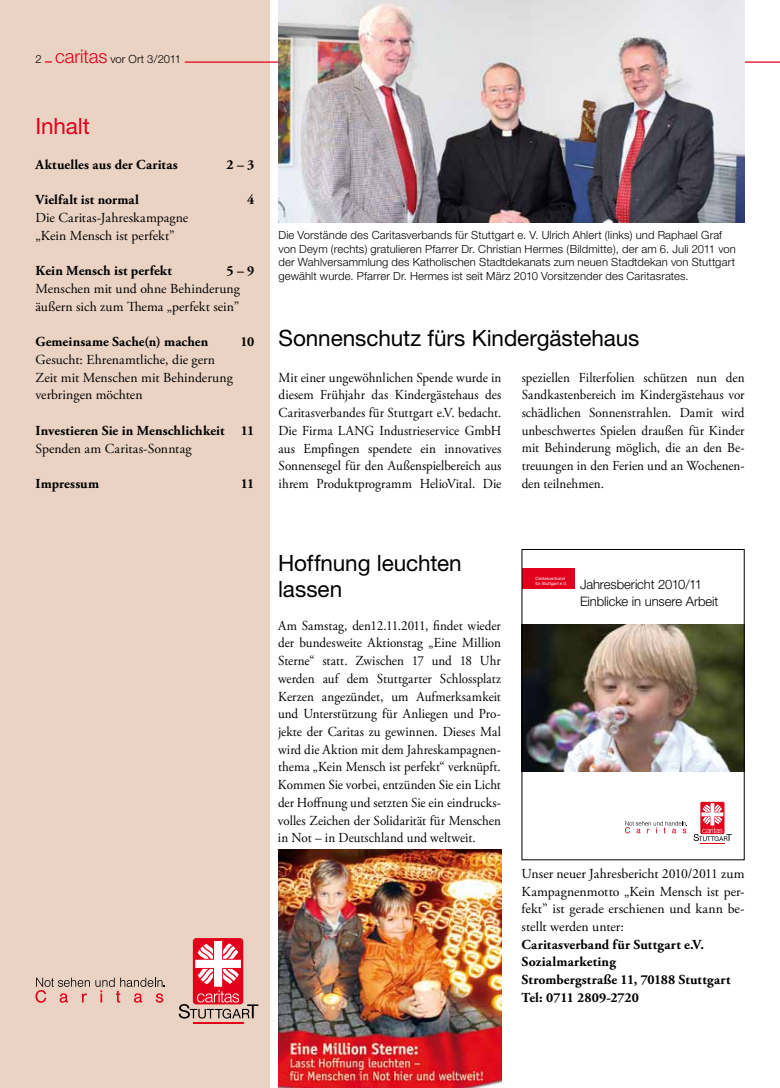
<style>
.page{position:relative;width:780px;height:1088px;background:#fff}
.page>*{position:absolute;margin:0;border:0;box-sizing:border-box;transform-origin:0 0}
.t1{font:22.5px/26.2px "Helvetica Neue";letter-spacing:-.005em;color:#000}
.t2{font:22.5px "Helvetica Neue";letter-spacing:-.005em;color:#e2001a}
.t3{font:13.75px/17.8px "Adobe Garamond Pro";color:#000;text-align:justify;scale:.95 1}
.t4{font:13.75px/17.8px "Adobe Garamond Pro";color:#000}
.t5{font:700 13.75px/17.8px "Adobe Garamond Pro";letter-spacing:.01em;color:#000}
.t6{font:300 13px/16.8px "Helvetica Neue";letter-spacing:-.01em;color:#000}
.t7{font:300 11.25px/13.5px "Helvetica Neue";letter-spacing:.01em;color:#000}
.t8{font:300 11.25px "Helvetica Neue";letter-spacing:-.01em;color:#000}
.t9{font:4.38px/5.2px "Helvetica Neue";color:#fff}
.s1{font-size:18.75px;color:#e2001a}
</style>
<div class="page">
<div style="left:0;top:0;width:269px;height:1088px;background:#ead3c3"></div>
<hr style="left:185px;top:61px;width:595px;height:2px;background:#e2001a">
<svg style="left:45px;top:61px;width:7px;height:2px"></svg>
<svg style="left:35px;top:978px;width:130px;height:25px"></svg>
<div style="left:193px;top:938px;width:50px;height:66px;background:#e2001a;border-radius:3px"></div>
<svg style="left:179px;top:941px;width:79px;height:77px"></svg>
<hr style="left:193px;top:1022px;width:50px;height:2px;background:#e2001a">
<img style="left:278px;top:0;width:466px;height:222px">
<img style="left:278px;top:850px;width:223px;height:238px">
<svg style="left:625px;top:821px;width:62px;height:12px"></svg>
<div style="left:700px;top:802px;width:24px;height:32px;background:#e2001a;border-radius:2px"></div>
<svg style="left:693px;top:803px;width:38px;height:41px"></svg>
<div style="left:522px;top:568px;width:52px;height:21px;background:#e2001a"></div>
<img style="left:523px;top:624px;width:219px;height:147px">
<div style="left:521px;top:549px;width:223px;height:311px;border:1px solid #000"></div>
<p class="t8" style="left:35px;top:52px;width:147px">2 <span class="s1">caritas</span> vor Ort 3/2011</p>
<h1 class="t2" style="left:35px;top:112px;width:56px">Inhalt</h1>
<p class="t5" style="left:35px;top:156px;width:144px">Aktuelles aus der Caritas</p>
<p class="t5" style="left:226px;top:156px;width:29px">2 – 3</p>
<p class="t5" style="left:35px;top:191px;width:105px">Vielfalt ist normal</p>
<p class="t5" style="left:247px;top:191px;width:9px">4</p>
<p class="t4" style="left:35px;top:209px;width:154px">Die Caritas-Jahreskampagne „Kein Mensch ist perfekt”</p>
<p class="t5" style="left:35px;top:262px;width:138px">Kein Mensch ist perfekt</p>
<p class="t5" style="left:226px;top:262px;width:29px">5 – 9</p>
<p class="t4" style="left:35px;top:280px;width:206px">Menschen mit und ohne Behinderung äußern sich zum Thema „perfekt sein”</p>
<p class="t5" style="left:35px;top:333px;width:174px">Gemeinsame Sache(n) machen</p>
<p class="t5" style="left:240px;top:333px;width:15px">10</p>
<p class="t4" style="left:35px;top:351px;width:199px">Gesucht: Ehrenamtliche, die gern<br>Zeit mit Menschen mit Behinderung verbringen möchten</p>
<p class="t5" style="left:35px;top:422px;width:220px">Investieren Sie in Menschlichkeit 11</p>
<p class="t4" style="left:35px;top:440px;width:158px">Spenden am Caritas-Sonntag</p>
<p class="t5" style="left:35px;top:475px;width:65px">Impressum</p>
<p class="t5" style="left:241px;top:475px;width:15px">11</p>
<p class="t7" style="left:278px;top:228px;width:459px">Die Vorstände des Caritasverbands für Stuttgart e. V. Ulrich Ahlert (links) und Raphael Graf von Deym (rechts) gratulieren Pfarrer Dr. Christian Hermes (Bildmitte), der am 6. Juli 2011 von der Wahlversammlung des Katholischen Stadtdekanats zum neuen Stadtdekan von Stuttgart gewählt wurde. Pfarrer Dr. Hermes ist seit März 2010 Vorsitzender des Caritasrates.</p>
<h1 class="t1" style="left:278px;top:325px;width:362px">Sonnenschutz fürs Kindergästehaus</h1>
<p class="t3" style="left:278px;top:369px;width:236px">Mit einer ungewöhnlichen Spende wurde in diesem Frühjahr das Kindergästehaus des Caritasverbandes für Stuttgart e.V. bedacht.<br>Die Firma LANG Industrieservice GmbH aus Empfingen spendete ein innovatives Sonnensegel für den Außenspielbereich aus ihrem Produktprogramm HelioVital. Die</p>
<p class="t3" style="left:521px;top:369px;width:236px">speziellen Filterfolien schützen nun den Sandkastenbereich im Kindergästehaus vor schädlichen Sonnenstrahlen. Damit wird unbeschwertes Spielen draußen für Kinder mit Behinderung möglich, die an den Be&shy;treuungen in den Ferien und an Wochenen&shy;den teilnehmen.</p>
<h1 class="t1" style="left:278px;top:549px;width:185px">Hoffnung leuchten lassen</h1>
<p class="t3" style="left:278px;top:617px;width:236px">Am Samstag, den12.11.2011, findet wieder der bundesweite Aktionstag „Eine Million Sterne“ statt. Zwischen 17 und 18 Uhr werden auf dem Stuttgarter Schlossplatz Kerzen angezündet, um Aufmerksamkeit und Unterstützung für Anliegen und Pro&shy;jekte der Caritas zu gewinnen. Dieses Mal wird die Aktion mit dem Jahreskampagnen&shy;thema „Kein Mensch ist perfekt“ verknüpft.<br>Kommen Sie vorbei, entzünden Sie ein Licht der Hoffnung und setzten Sie ein eindrucks&shy;volles Zeichen der Solidarität für Menschen in Not – in Deutschland und weltweit.</p>
<p class="t9" style="left:535px;top:576px;width:33px">Caritasverband für Stuttgart e.V.</p>
<p class="t6" style="left:580px;top:576px;width:140px">Jahresbericht 2010/11<br>Einblicke in unsere Arbeit</p>
<p class="t4" style="left:521px;top:865px;width:224px;text-align:justify">Unser neuer Jahresbericht 2010/2011 zum Kampagnenmotto „Kein Mensch ist per&shy;fekt” ist gerade erschienen und kann be&shy;stellt werden unter:</p>
<p class="t5" style="left:521px;top:936px;width:210px">Caritasverband für Suttgart e.V.<br>Sozialmarketing<br>Strombergstraße 11, 70188 Stuttgart<br>Tel: 0711 2809-2720</p>
</div>
